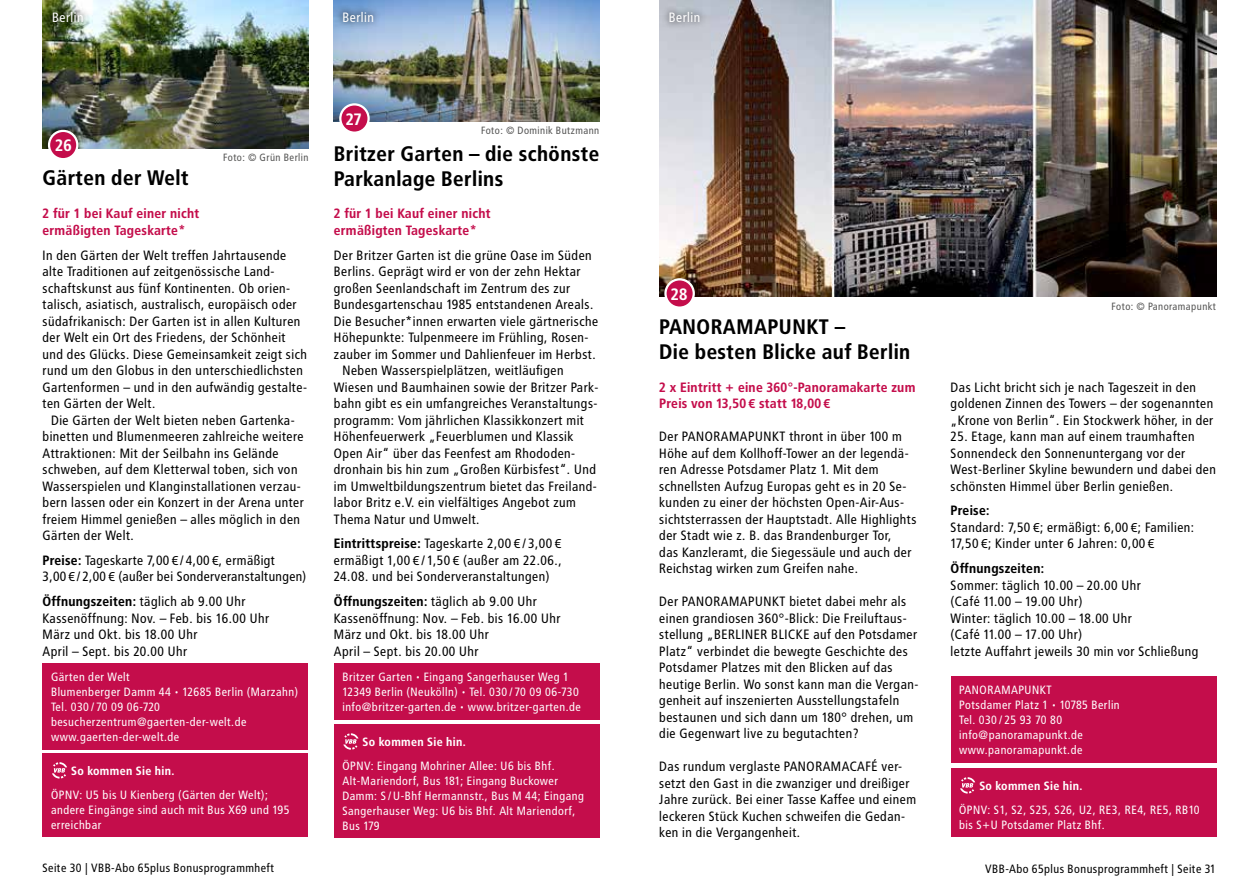
<style>
.page{position:relative;width:1259px;height:893px;background:#fff}
.page>*{position:absolute;margin:0;border:0;box-sizing:border-box;transform-origin:0 0}
.t1{font:700 21px/25.2px "Transit";color:#000}
.t2{font:700 16.5px "Transit";color:#fff}
.t3{font:13.5px/16.5px "Transit";color:#000}
.t4{font:700 13.5px/16.5px "Transit";color:#c40d4b}
.t5{font:13.5px "Transit";color:#fff}
.t6{font:700 13.5px "Transit";color:#000}
.t7{font:12px/15px "Transit";letter-spacing:.005em;color:#fff}
.t8{font:12px "Transit";color:#000}
.t9{font:700 12px "Transit";letter-spacing:.005em;color:#fff}
.t10{font:10.5px "Transit";letter-spacing:.005em;color:#565655}
.s1{font-weight:700}
.s2{font-family:"Neo Sans Std";font-size:12px}
.s3{font-family:"Neo Sans Std";font-weight:500;font-size:12px}
</style>
<div class="page">
<div style="left:43px;top:664px;width:265px;height:86px;background:#c40d4b"></div>
<div style="left:43px;top:753px;width:265px;height:84px;background:#c40d4b"></div>
<svg style="left:52px;top:762px;width:15px;height:16px"></svg>
<img style="left:43px;top:0;width:265px;height:148px">
<div style="left:49px;top:131px;width:28px;height:28px;background:#c40d4b;border-radius:50%"></div>
<div style="left:48px;top:130px;width:30px;height:30px;border:2px solid #fff;border-radius:50%"></div>
<svg style="left:45px;top:5px;width:46px;height:25px"></svg>
<img style="left:334px;top:0;width:266px;height:122px">
<div style="left:340px;top:104px;width:28px;height:29px;background:#c40d4b;border-radius:50%"></div>
<div style="left:339px;top:103px;width:31px;height:31px;border:2px solid #fff;border-radius:50%"></div>
<svg style="left:335px;top:4px;width:46px;height:25px"></svg>
<div style="left:334px;top:664px;width:266px;height:56px;background:#c40d4b"></div>
<div style="left:334px;top:724px;width:266px;height:114px;background:#c40d4b"></div>
<svg style="left:343px;top:733px;width:15px;height:17px"></svg>
<div style="left:950px;top:677px;width:266px;height:86px;background:#c40d4b"></div>
<div style="left:950px;top:768px;width:266px;height:69px;background:#c40d4b"></div>
<svg style="left:960px;top:777px;width:15px;height:16px"></svg>
<img style="left:659px;top:0;width:557px;height:297px">
<svg style="left:665px;top:279px;width:29px;height:29px"></svg>
<div style="left:664px;top:278px;width:31px;height:31px;border:2px solid #fff;border-radius:50%"></div>
<div style="left:661px;top:5px;width:47px;height:25px;background:#000;opacity:.75"></div>
<p class="t5" style="left:52px;top:10px;width:34px">Berlin</p>
<p class="t5" style="left:342px;top:9px;width:34px">Berlin</p>
<p class="t2" style="left:55px;top:136px;width:18px">26</p>
<h1 class="t1" style="left:43px;top:165px;width:148px">Gärten der Welt</h1>
<p class="t10" style="left:223px;top:151px;width:87px">Foto: © Grün Berlin</p>
<p class="t4" style="left:43px;top:205px;width:158px">2 für 1 bei Kauf einer nicht ermäßigten Tageskarte*</p>
<p class="t3" style="left:43px;top:247px;width:266px">In den Gärten der Welt treffen Jahrtausende alte Traditionen auf zeitgenössische Land&shy;schaftskunst aus fünf Kontinenten. Ob orien&shy;talisch, asiatisch, australisch, europäisch oder südafrikanisch: Der Garten ist in allen Kulturen der Welt ein Ort des Friedens, der Schönheit und des Glücks. Diese Gemeinsamkeit zeigt sich rund um den Globus in den unterschiedlichsten Gartenformen – und in den aufwändig gestalte&shy;ten Gärten der Welt.</p>
<p class="t3" style="left:43px;top:412px;width:263px;text-indent:9px">Die Gärten der Welt bieten neben Gartenka&shy;binetten und Blumenmeeren zahlreiche weitere Attraktionen: Mit der Seilbahn ins Gelände schweben, auf dem Kletterwal toben, sich von Wasserspielen und Klanginstallationen verzau&shy;bern lassen oder ein Konzert in der Arena unter freiem Himmel genießen – alles möglich in den Gärten der Welt.</p>
<p class="t3" style="left:43px;top:552px;width:266px"><span class="s1">Preise:</span> Tageskarte 7,00<span class="s2">€</span>/4,00<span class="s2">€</span>, ermäßigt<br>3,00<span class="s2">€</span>/2,00<span class="s2">€</span> (außer bei Sonderveranstaltungen)</p>
<p class="t3" style="left:43px;top:593px;width:229px"><span class="s1">Öffnungszeiten:</span> täglich ab 9.00 Uhr<br>Kassenöffnung: Nov. – Feb. bis 16.00 Uhr<br>März und Okt. bis 18.00 Uhr<br>April – Sept. bis 20.00 Uhr</p>
<p class="t7" style="left:51px;top:669px;width:249px">Gärten der Welt<br>Blumenberger Damm 44 • 12685 Berlin (Marzahn)<br>Tel. 030 / 70 09 06-720 besucherzentrum@gaerten-der-welt.de www.gaerten-der-welt.de</p>
<p class="t9" style="left:71px;top:763px;width:105px">So kommen Sie hin.</p>
<p class="t7" style="left:51px;top:787px;width:240px">ÖPNV: U5 bis U Kienberg (Gärten der Welt); andere Eingänge sind auch mit Bus X69 und 195 erreichbar</p>
<p class="t2" style="left:346px;top:109px;width:18px">27</p>
<p class="t10" style="left:481px;top:124px;width:120px">Foto: © Dominik Butzmann</p>
<h1 class="t1" style="left:334px;top:141px;width:267px">Britzer Garten – die schönste<br>Parkanlage Berlins</h1>
<p class="t4" style="left:334px;top:205px;width:158px">2 für 1 bei Kauf einer nicht ermäßigten Tageskarte*</p>
<p class="t3" style="left:334px;top:247px;width:260px">Der Britzer Garten ist die grüne Oase im Süden</p>
<p class="t3" style="left:334px;top:263px;width:249px">Berlins. Geprägt wird er von der zehn Hektar</p>
<p class="t3" style="left:334px;top:280px;width:238px">großen Seenlandschaft im Zentrum des zur</p>
<p class="t3" style="left:334px;top:296px;width:261px">Bundesgartenschau 1985 entstandenen Areals.</p>
<p class="t3" style="left:334px;top:313px;width:266px">Die Besucher*innen erwarten viele gärtnerische</p>
<p class="t3" style="left:334px;top:329px;width:257px">Höhepunkte: Tulpenmeere im Frühling, Rosen-</p>
<p class="t3" style="left:334px;top:346px;width:264px">zauber im Sommer und Dahlienfeuer im Herbst.</p>
<p class="t3" style="left:342px;top:362px;width:223px">Neben Wasserspielplätzen, weitläufigen</p>
<p class="t3" style="left:334px;top:379px;width:267px">Wiesen und Baumhainen sowie der Britzer Park-</p>
<p class="t3" style="left:334px;top:395px;width:266px">bahn gibt es ein umfangreiches Veranstaltungs-</p>
<p class="t3" style="left:334px;top:412px;width:252px">programm: Vom jährlichen Klassikkonzert mit</p>
<p class="t3" style="left:334px;top:428px;width:242px">Höhenfeuerwerk „Feuerblumen und Klassik</p>
<p class="t3" style="left:334px;top:445px;width:243px">Open Air“ über das Feenfest am Rhododen-</p>
<p class="t3" style="left:334px;top:461px;width:264px">dronhain bis hin zum „Großen Kürbisfest“. Und</p>
<p class="t3" style="left:334px;top:478px;width:265px">im Umweltbildungszentrum bietet das Freiland-</p>
<p class="t3" style="left:334px;top:494px;width:244px">labor Britz e.V. ein vielfältiges Angebot zum</p>
<p class="t3" style="left:334px;top:511px;width:148px">Thema Natur und Umwelt.</p>
<p class="t3" style="left:334px;top:535px;width:230px;text-align:justify"><span class="s1">Eintrittspreise:</span> Tageskarte 2,00<span class="s2">€</span>/3,00<span class="s2">€ </span>ermäßigt 1,00<span class="s2">€</span>/1,50<span class="s2">€</span> (außer am 22.06., 24.08. und bei Sonderveranstaltungen)</p>
<p class="t3" style="left:334px;top:593px;width:229px"><span class="s1">Öffnungszeiten:</span> täglich ab 9.00 Uhr<br>Kassenöffnung: Nov. – Feb. bis 16.00 Uhr<br>März und Okt. bis 18.00 Uhr<br>April – Sept. bis 20.00 Uhr</p>
<p class="t7" style="left:342px;top:669px;width:240px">Britzer Garten • Eingang Sangerhauser Weg 1<br>12349 Berlin (Neukölln) • Tel. 030 / 70 09 06-730 info@britzer-garten.de • www.britzer-garten.de</p>
<p class="t9" style="left:362px;top:734px;width:105px">So kommen Sie hin.</p>
<p class="t7" style="left:342px;top:758px;width:244px">ÖPNV: Eingang Mohriner Allee: U6 bis Bhf.<br>Alt-Mariendorf, Bus 181; Eingang Buckower Damm: S /U-Bhf Hermannstr., Bus M 44; Eingang Sangerhauser Weg: U6 bis Bhf. Alt Mariendorf, Bus 179</p>
<p class="t5" style="left:669px;top:10px;width:34px">Berlin</p>
<p class="t2" style="left:671px;top:284px;width:18px">28</p>
<h1 class="t1" style="left:659px;top:314px;width:253px">PANORAMAPUNKT –<br>Die besten Blicke auf Berlin</h1>
<p class="t4" style="left:659px;top:379px;width:258px">2 x Eintritt + eine 360°-Panoramakarte zum<br>Preis von 13,50<span class="s3">€</span> statt 18,00<span class="s3">€</span></p>
<p class="t3" style="left:659px;top:428px;width:259px">Der PANORAMAPUNKT thront in über 100 m Höhe auf dem Kollhoff-Tower an der legendä&shy;ren Adresse Potsdamer Platz 1. Mit dem schnellsten Aufzug Europas geht es in 20 Se&shy;kunden zu einer der höchsten Open-Air-Aus&shy;sichtsterrassen der Hauptstadt. Alle Highlights der Stadt wie z. B. das Brandenburger Tor,<br>das Kanzleramt, die Siegessäule und auch der Reichstag wirken zum Greifen nahe.</p>
<p class="t3" style="left:659px;top:593px;width:261px">Der PANORAMAPUNKT bietet dabei mehr als einen grandiosen 360°-Blick: Die Freiluftaus&shy;stellung „BERLINER BLICKE auf den Potsdamer Platz“ verbindet die bewegte Geschichte des Potsdamer Platzes mit den Blicken auf das heutige Berlin. Wo sonst kann man die Vergan&shy;genheit auf inszenierten Ausstellungstafeln bestaunen und sich dann um 180° drehen, um die Gegenwart live zu begutachten?</p>
<p class="t3" style="left:659px;top:758px;width:259px">Das rundum verglaste PANORAMACAFÉ ver&shy;setzt den Gast in die zwanziger und dreißiger Jahre zurück. Bei einer Tasse Kaffee und einem leckeren Stück Kuchen schweifen die Gedan&shy;ken in die Vergangenheit.</p>
<p class="t10" style="left:1111px;top:300px;width:106px">Foto: © Panoramapunkt</p>
<p class="t3" style="left:950px;top:379px;width:265px">Das Licht bricht sich je nach Tageszeit in den goldenen Zinnen des Towers – der sogenannten „Krone von Berlin“. Ein Stockwerk höher, in der</p>
<p class="t3" style="left:950px;top:428px;width:267px">25. Etage, kann man auf einem traumhaften Sonnendeck den Sonnenuntergang vor der West-Berliner Skyline bewundern und dabei den schönsten Himmel über Berlin genießen.</p>
<p class="t3" style="left:950px;top:502px;width:245px"><span class="s1">Preise:<br></span>Standard: 7,50<span class="s2">€</span>; ermäßigt: 6,00<span class="s2">€</span>; Familien:<br>17,50<span class="s2">€</span>; Kinder unter 6 Jahren: 0,00<span class="s2">€</span></p>
<p class="t6" style="left:950px;top:560px;width:95px">Öffnungszeiten:</p>
<p class="t3" style="left:950px;top:577px;width:250px">Sommer: täglich 10.00 – 20.00 Uhr<br>(Café 11.00 – 19.00 Uhr)<br>Winter: täglich 10.00 – 18.00 Uhr<br>(Café 11.00 – 17.00 Uhr)<br>letzte Auffahrt jeweils 30 min vor Schließung</p>
<p class="t7" style="left:959px;top:683px;width:163px">PANORAMAPUNKT<br>Potsdamer Platz 1 • 10785 Berlin<br>Tel. 030 / 25 93 70 80 info@panoramapunkt.de www.panoramapunkt.de</p>
<p class="t9" style="left:979px;top:778px;width:105px">So kommen Sie hin.</p>
<p class="t7" style="left:959px;top:802px;width:242px">ÖPNV: S1, S2, S25, S26, U2, RE3, RE4, RE5, RB10 bis S+U Potsdamer Platz Bhf.</p>
<p class="t8" style="left:43px;top:861px;width:233px">Seite 30 | VBB-Abo 65plus Bonusprogrammheft</p>
<p class="t8" style="left:985px;top:862px;width:233px">VBB-Abo 65plus Bonusprogrammheft | Seite 31</p>
</div>
